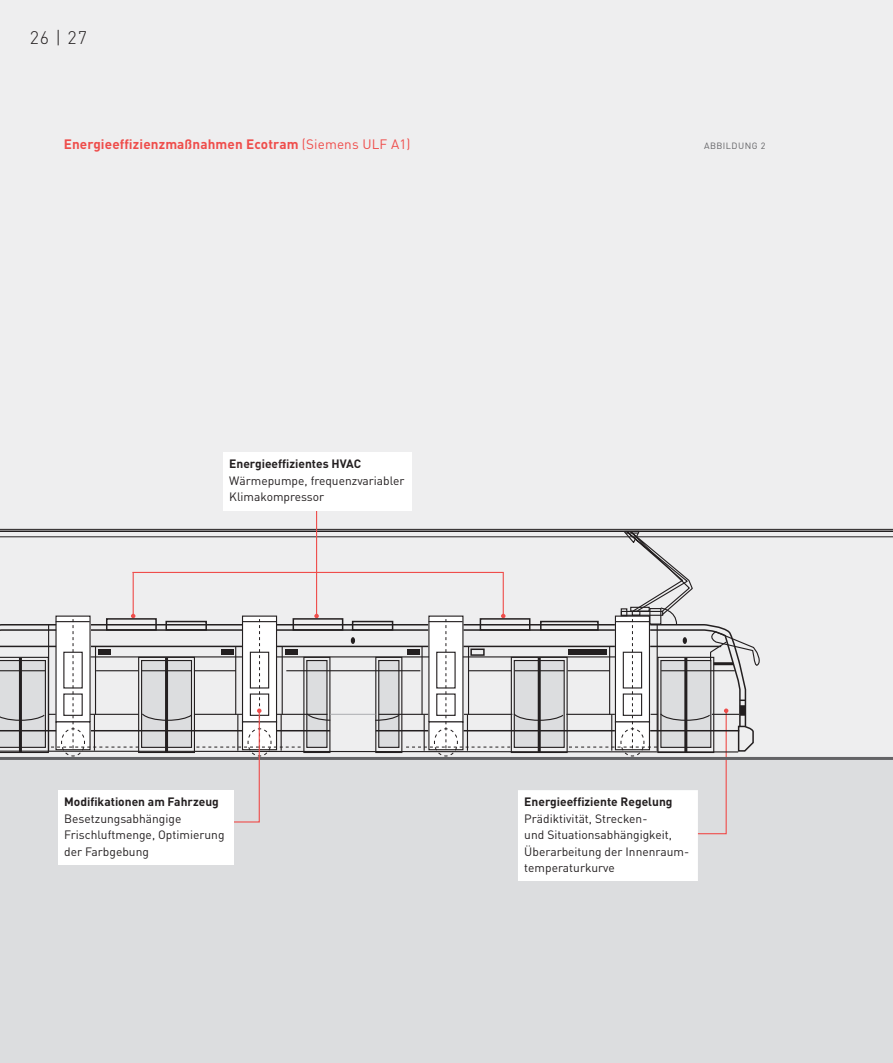
<style>
.page{position:relative;width:893px;height:1063px;background:#eeeeef}
.page>*{position:absolute;margin:0;border:0;box-sizing:border-box;transform-origin:0 0}
.t1{font:300 18px "DIN";color:#231f20}
.Überschrift_2{font:700 13.5px "DIN";letter-spacing:.01em;color:#ef4d4b}
.t2{font:12px/16.5px "DIN";color:#231f20}
.t3{font:700 12px "DIN";color:#231f20}
.Überschrift_2-2{font:9px "DIN";letter-spacing:.05em;color:#636366}
.s1{font-weight:400}
.s2{font-weight:700}
</style>
<div class="page">
<div style="left:0;top:759px;width:893px;height:304px;background:#dcdddf"></div>
<hr style="left:0;top:529px;width:893px;height:1px;background:#231f20">
<hr style="left:0;top:531px;width:893px;height:1px;background:#231f20">
<hr style="left:0;top:537px;width:893px;height:1px;background:#231f20">
<hr style="left:0;top:757px;width:893px;height:3px;background:#636366">
<div style="left:223px;top:452px;width:188px;height:59px;background:#fff"></div>
<svg style="left:0;top:485px;width:762px;height:396px"></svg>
<h1 class="t1" style="left:30px;top:27px;width:59px">26 | 27</h1>
<p class="Überschrift_2" style="left:64px;top:135px;width:348px">Energieeffizienzmaßnahmen Ecotram <span class="s1">(Siemens ULF A1)</span></p>
<p class="Überschrift_2-2" style="left:704px;top:140px;width:63px">ABBILDUNG 2</p>
<p class="t2" style="left:229px;top:455px;width:177px"><span class="s2">Energieeffizientes HVAC<br></span>Wärmepumpe, frequenzvariabler<br>Klimakompressor</p>
<p class="t2" style="left:64px;top:793px;width:162px"><span class="s2">Modifikationen am Fahrzeug<br></span>Besetzungsabhängige<br>Frischluftmenge, Optimierung der Farbgebung</p>
<p class="t3" style="left:524px;top:794px;width:150px">Energieeffiziente Regelung</p>
<p class="t2" style="left:524px;top:810px;width:125px">Prädiktivität, Strecken-</p>
<p class="t2" style="left:524px;top:826px;width:166px">und Situationsabhängigkeit,<br>Überarbeitung der Innenraum&shy;temperaturkurve</p>
</div>
